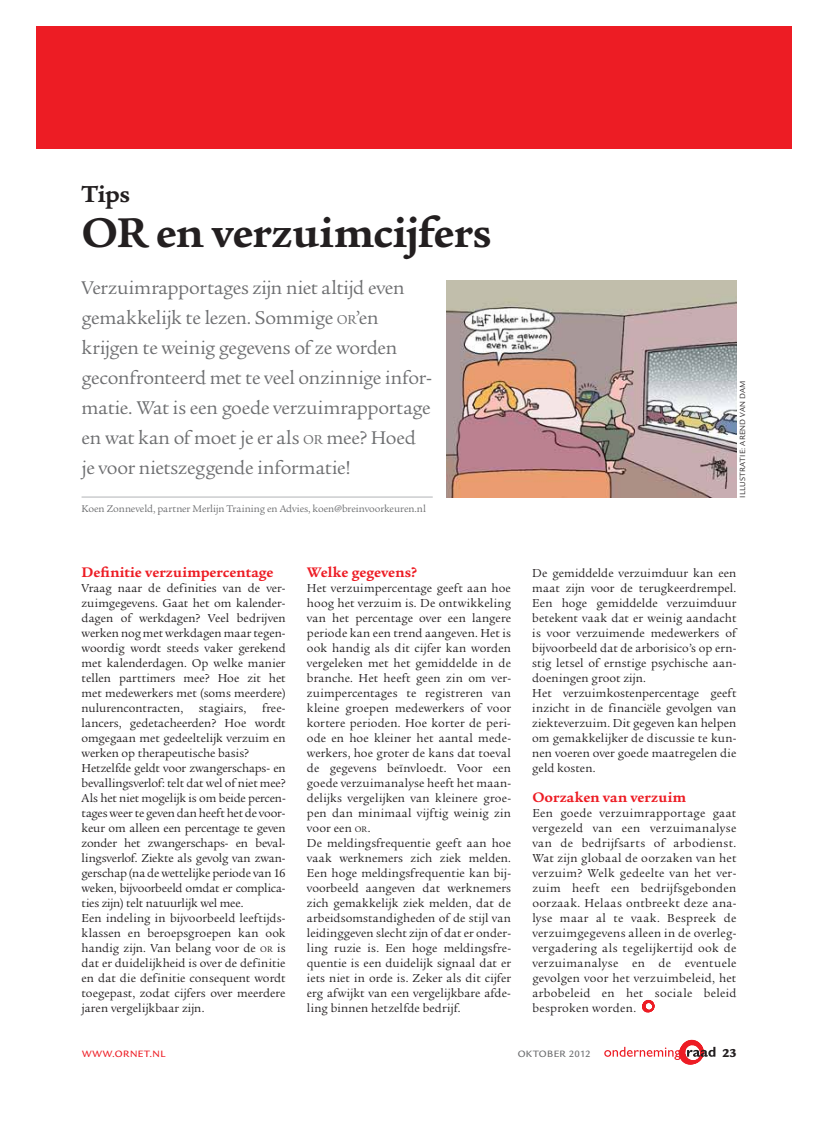
<style>
.page{position:relative;width:818px;height:1126px;background:#fff}
.page>*{position:absolute;margin:0;border:0;box-sizing:border-box;transform-origin:0 0}
.t1{font:700 45px "Legacy Serif Std";letter-spacing:-.015em;color:#231f20}
.t2{font:700 25px "Legacy Serif Std";color:#231f20}
.t3{font:20px/30px "Legacy Serif Std";letter-spacing:-.01em;color:#6d6e70}
.t4{font:700 15px "Legacy Serif Std";color:#ed1c24}
.t5{font:12.5px/15px "Legacy Serif Std";letter-spacing:.005em;color:#231f20}
.t6{font:900 12.5px "Legacy Sans Std";color:#231f20}
.t7{font:10.62px "Legacy Serif Std";letter-spacing:-.01em;color:#6d6e70}
.t8{font:500 10px "Legacy Sans Std";letter-spacing:.05em;color:#ed1c24}
.t9{font:500 10px "Legacy Sans Std";letter-spacing:.035em;color:#6d6e70}
.t10{font:8.12px "Legacy Sans Std";letter-spacing:.02em;color:#231f20}
.s1{font-size:14px}
.s2{font-size:8.75px}
</style>
<div class="page">
<div style="left:36px;top:26px;width:755px;height:122px;background:#ed1c24"></div>
<svg style="left:604px;top:1039px;width:111px;height:26px"></svg>
<svg style="left:642px;top:999px;width:12px;height:13px"></svg>
<img style="left:446px;top:280px;width:290px;height:217px">
<hr style="left:81px;top:496px;width:351px;height:1px;background:#b2b4b6">
<h2 class="t2" style="left:81px;top:184px;width:50px">Tips</h2>
<h1 class="t1" style="left:81px;top:214px;width:411px">OR en verzuimcijfers</h1>
<p class="t3" style="left:81px;top:274px;width:352px">Verzuimrapportages zijn niet altijd even gemakkelijk te lezen. Sommige <span class="s1">OR</span>’en krijgen te weinig gegevens of ze worden geconfronteerd met te veel onzinnige infor&shy;matie. Wat is een goede verzuimrapportage en wat kan of moet je er als <span class="s1">OR</span> mee? Hoed je voor nietszeggende informatie!</p>
<p class="t7" style="left:81px;top:504px;width:346px">Koen Zonneveld, partner Merlijn Training en Advies, koen@breinvoorkeuren.nl</p>
<p class="t4" style="left:81px;top:566px;width:193px">Definitie verzuimpercentage</p>
<p class="t5" style="left:81px;top:581px;width:205px;text-align:justify">Vraag naar de definities van de ver&shy;zuimgegevens. Gaat het om kalender&shy;dagen of werkdagen? Veel bedrijven werken nog met werkdagen maar tegen&shy;woordig wordt steeds vaker gerekend met kalenderdagen. Op welke manier tellen parttimers mee? Hoe zit het met medewerkers met (soms meerdere) nulurencontracten,</p>
<p class="t5" style="left:81px;top:701px;width:205px;text-indent:180px">free&shy;lancers, gedetacheerden? Hoe wordt omgegaan met gedeeltelijk verzuim en werken op therapeutische basis?<br>Hetzelfde geldt voor zwangerschaps- en bevallingsverlof: telt dat wel of niet mee?<br>Als het niet mogelijk is om beide percen&shy;tages weer te geven dan heeft het de voor&shy;keur om alleen een percentage te geven zonder het zwangerschaps- en beval&shy;lingsverlof. Ziekte als gevolg van zwan&shy;gerschap (na de wettelijke periode van 16 weken, bijvoorbeeld omdat er complica&shy;ties zijn) telt natuurlijk wel mee.<br>Een indeling in bijvoorbeeld leeftijds&shy;klassen en beroepsgroepen kan ook handig zijn. Van belang voor de <span class="s2">OR</span> is dat er duidelijkheid is over de definitie en dat die definitie consequent wordt toegepast, zodat cijfers over meerdere jaren vergelijkbaar zijn.</p>
<p class="t5" style="left:199px;top:701px;width:49px">stagiairs,</p>
<p class="t4" style="left:307px;top:566px;width:112px">Welke gegevens?</p>
<p class="t5" style="left:307px;top:581px;width:205px">Het verzuimpercentage geeft aan hoe hoog het verzuim is. De ontwikkeling van het percentage over een langere periode kan een trend aangeven. Het is ook handig als dit cijfer kan worden vergeleken met het gemiddelde in de branche. Het heeft geen zin om ver&shy;zuimpercentages te registreren van kleine groepen medewerkers of voor kortere perioden. Hoe korter de peri&shy;ode en hoe kleiner het aantal mede&shy;werkers, hoe groter de kans dat toeval de gegevens beïnvloedt. Voor een goede verzuimanalyse heeft het maan&shy;delijks vergelijken van kleinere groe&shy;pen dan minimaal vijftig weinig zin voor een <span class="s2">OR</span>.<br>De meldingsfrequentie geeft aan hoe vaak werknemers zich ziek melden.<br>Een hoge meldingsfrequentie kan bij&shy;voorbeeld aangeven dat werknemers zich gemakkelijk ziek melden, dat de arbeidsomstandigheden of de stijl van leidinggeven slecht zijn of dat er onder&shy;ling ruzie is. Een hoge meldingsfre&shy;quentie is een duidelijk signaal dat er iets niet in orde is. Zeker als dit cijfer erg afwijkt van een vergelijkbare afde&shy;ling binnen hetzelfde bedrijf.</p>
<p class="t10" style="left:739px;top:498px;width:118px;rotate:-90deg">ILLUSTRATIE: AREND VAN DAM</p>
<p class="t5" style="left:532px;top:566px;width:205px">De gemiddelde verzuimduur kan een maat zijn voor de terugkeerdrempel.<br>Een hoge gemiddelde verzuimduur betekent vaak dat er weinig aandacht is voor verzuimende medewerkers of bijvoorbeeld dat de arborisico’s op ern&shy;stig letsel of ernstige psychische aan&shy;doeningen groot zijn.<br>Het verzuimkostenpercentage geeft inzicht in de financiële gevolgen van ziekteverzuim. Dit gegeven kan helpen om gemakkelijker de discussie te kun&shy;nen voeren over goede maatregelen die geld kosten.</p>
<p class="t4" style="left:532px;top:791px;width:155px">Oorzaken van verzuim</p>
<p class="t5" style="left:532px;top:806px;width:205px;text-align:justify">Een goede verzuimrapportage gaat vergezeld van een verzuimanalyse van de bedrijfsarts of arbodienst.<br>Wat zijn globaal de oorzaken van het verzuim? Welk gedeelte van het ver&shy;zuim heeft een bedrijfsgebonden oorzaak. Helaas ontbreekt deze ana&shy;lyse maar al te vaak. Bespreek de verzuimgegevens alleen in de overleg&shy;vergadering als tegelijkertijd ook de verzuimanalyse en de eventuele gevolgen voor het verzuimbeleid, het arbobeleid en het sociale beleid besproken worden.</p>
<p class="t8" style="left:82px;top:1047px;width:85px">WWW.ORNET.NL</p>
<p class="t9" style="left:517px;top:1047px;width:74px">OKTOBER 2012</p>
<p class="t6" style="left:722px;top:1045px;width:15px">23</p>
</div>
